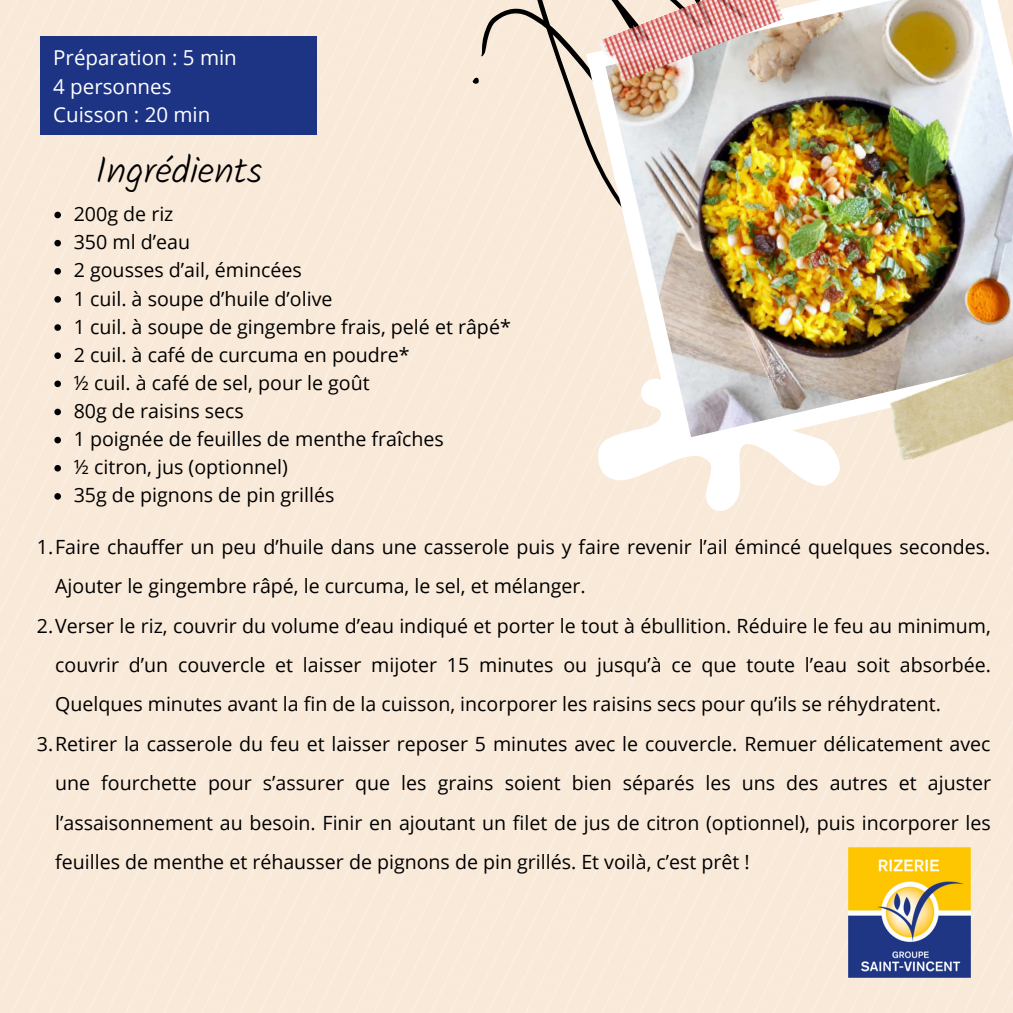
<style>
.page{position:relative;width:1013px;height:1013px;background:#fff}
.page>*{position:absolute;margin:0;border:0;box-sizing:border-box;transform-origin:0 0}
.t1{font:300 37.5px "Kalam";color:#000}
.t2{font:20.5px "Open Sans";color:#fff}
.t3{font:19.62px/39.4px "Open Sans";color:#000;text-align:justify}
</style>
<div class="page">
<div style="left:0;top:0;width:1012px;height:1012px;background:#f9e9d8"></div>
<div style="left:40px;top:37px;width:277px;height:98px;background:#1d3484"></div>
<svg style="left:405px;top:0;width:181px;height:284px;background:#f2e3d3"></svg>
<svg style="left:566px;top:292px;width:308px;height:286px;background:#f9ebdc"></svg>
<img style="left:586px;top:0;width:426px;height:456px">
<img style="left:877px;top:337px;width:135px;height:128px">
<img style="left:598px;top:0;width:185px;height:85px">
<img style="left:849px;top:847px;width:121px;height:130px">
<svg style="left:54px;top:212px;width:7px;height:6px"></svg>
<svg style="left:54px;top:240px;width:7px;height:6px"></svg>
<svg style="left:54px;top:268px;width:7px;height:6px"></svg>
<svg style="left:54px;top:296px;width:7px;height:7px"></svg>
<svg style="left:54px;top:324px;width:7px;height:7px"></svg>
<svg style="left:54px;top:352px;width:7px;height:7px"></svg>
<svg style="left:54px;top:380px;width:7px;height:7px"></svg>
<svg style="left:54px;top:408px;width:7px;height:7px"></svg>
<svg style="left:54px;top:437px;width:7px;height:6px"></svg>
<svg style="left:54px;top:465px;width:7px;height:6px"></svg>
<svg style="left:54px;top:493px;width:7px;height:6px"></svg>
<p class="t2" style="left:53px;top:43px;width:185px">Préparation : 5 min</p>
<p class="t2" style="left:53px;top:72px;width:120px">4 personnes</p>
<p class="t2" style="left:53px;top:100px;width:159px">Cuisson : 20 min</p>
<p class="t1" style="left:95px;top:148px;width:169px">Ingrédients</p>
<p class="t3" style="left:74px;top:194px;width:101px">200g de riz</p>
<p class="t3" style="left:74px;top:222px;width:118px">350 ml d’eau</p>
<p class="t3" style="left:74px;top:250px;width:230px">2 gousses d’ail, émincées</p>
<p class="t3" style="left:74px;top:278px;width:260px">1 cuil. à soupe d’huile d’olive</p>
<p class="t3" style="left:74px;top:306px;width:438px">1 cuil. à soupe de gingembre frais, pelé et râpé*</p>
<p class="t3" style="left:74px;top:334px;width:337px">2 cuil. à café de curcuma en poudre*</p>
<p class="t3" style="left:74px;top:362px;width:297px">½ cuil. à café de sel, pour le goût</p>
<p class="t3" style="left:74px;top:391px;width:172px">80g de raisins secs</p>
<p class="t3" style="left:74px;top:419px;width:371px">1 poignée de feuilles de menthe fraîches</p>
<p class="t3" style="left:74px;top:447px;width:216px">½ citron, jus (optionnel)</p>
<p class="t3" style="left:74px;top:475px;width:262px">35g de pignons de pin grillés</p>
<p class="t3" style="left:55px;top:526px;width:936px;text-indent:-18px">1.Faire chauffer un peu d’huile dans une casserole puis y faire revenir l’ail émincé quelques secondes.<br>Ajouter le gingembre râpé, le curcuma, le sel, et mélanger.</p>
<p class="t3" style="left:55px;top:605px;width:937px;text-indent:-18px">2.Verser le riz, couvrir du volume d’eau indiqué et porter le tout à ébullition. Réduire le feu au minimum, couvrir d’un couvercle et laisser mijoter 15 minutes ou jusqu’à ce que toute l’eau soit absorbée.<br>Quelques minutes avant la fin de la cuisson, incorporer les raisins secs pour qu’ils se réhydratent.</p>
<p class="t3" style="left:55px;top:723px;width:937px;text-indent:-18px">3.Retirer la casserole du feu et laisser reposer 5 minutes avec le couvercle. Remuer délicatement avec une fourchette pour s’assurer que les grains soient bien séparés les uns des autres et ajuster l’assaisonnement au besoin. Finir en ajoutant un filet de jus de citron (optionnel), puis incorporer les feuilles de menthe et réhausser de pignons de pin grillés. Et voilà, c’est prêt !</p>
</div>
